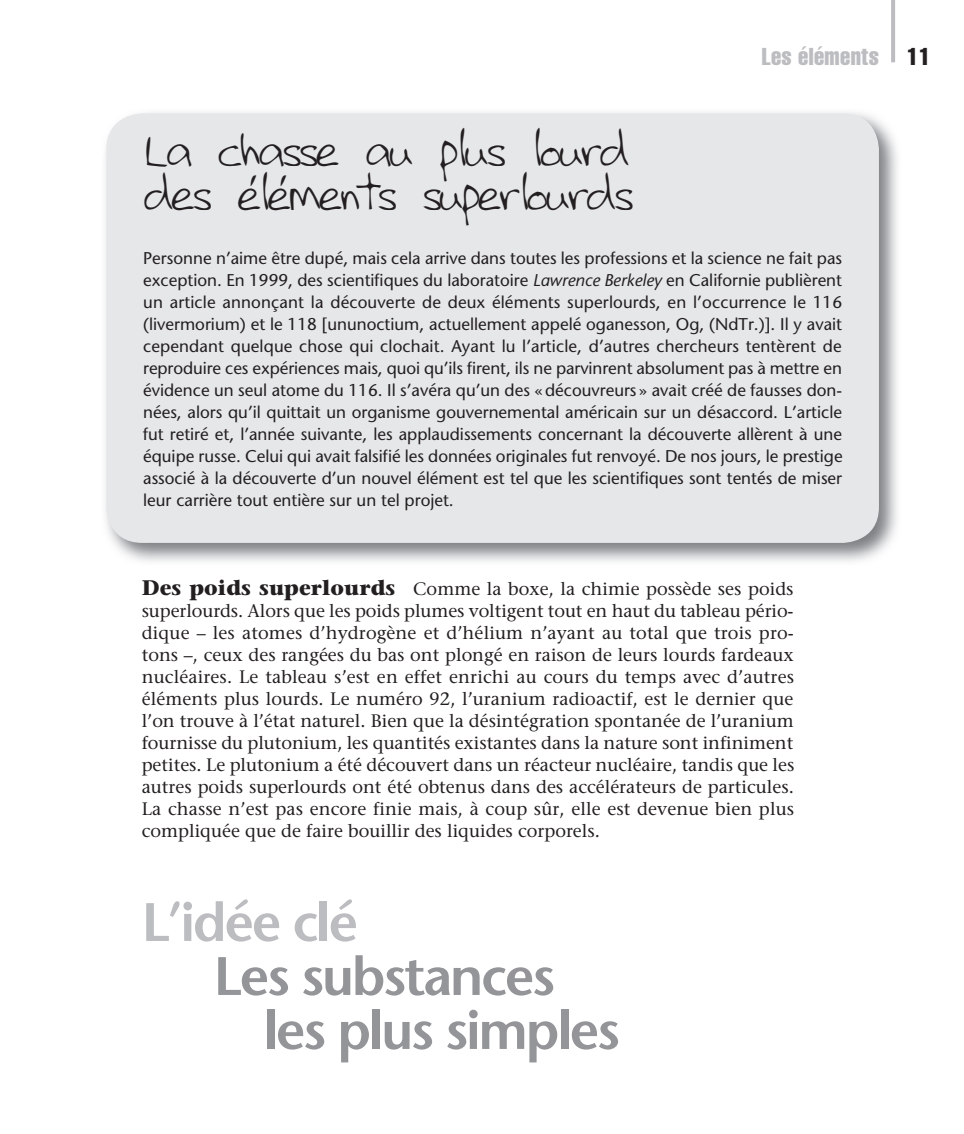
<style>
.page{position:relative;width:964px;height:1134px;background:#fff}
.page>*{position:absolute;margin:0;border:0;box-sizing:border-box;transform-origin:0 0}
.t1{font:600 54px/54px "Stone Sans Std";letter-spacing:-.04em;color:#939598}
.t2{font:600 54px "Stone Sans Std";letter-spacing:-.04em;color:#bcbdc0}
.t3{font:48px/44px "Gemmas Hand";letter-spacing:-.05em;color:#231f20}
.t4{font:extra-condensed 24px "Helvetica";letter-spacing:.015em;color:#bcbdc0}
.t5{font:500 18px/22px "Stone Serif Std";color:#231f20;text-align:justify}
.t6{font:500 17px/22px "Stone Sans Std";color:#231f20;text-align:justify}
.s1{color:#231f20}
.s2{font-style:italic}
.s3{font-weight:700;font-size:21px}
</style>
<div class="page">
<hr style="left:891px;top:0;width:4px;height:62px;background:#bcbdc0">
<div style="left:106px;top:113px;width:773px;height:430px;background:#e6e7e9;border-radius:36px"></div>
<h3 class="t4" style="left:762px;top:41px;width:170px">Les éléments <span class="s1">11</span></h3>
<h2 class="t3" style="left:143px;top:129px;width:491px">La chasse au plus lourd des éléments superlourds</h2>
<p class="t6" style="left:143px;top:247px;width:701px">Personne n’aime être dupé, mais cela arrive dans toutes les professions et la science ne fait pas exception. En 1999, des scientifiques du laboratoire <span class="s2">Lawrence Berkeley</span> en Californie publièrent un article annonçant la découverte de deux éléments superlourds, en l’occurrence le 116 (livermorium) et le 118 [ununoctium, actuellement appelé oganesson, Og, (NdTr.)]. Il y avait cependant quelque chose qui clochait. Ayant lu l’article, d’autres chercheurs tentèrent de reproduire ces expériences mais, quoi qu’ils firent, ils ne parvinrent absolument pas à mettre en évidence un seul atome du 116. Il s’avéra qu’un des « découvreurs » avait créé de fausses don&shy;nées, alors qu’il quittait un organisme gouvernemental américain sur un désaccord. L’article fut retiré et, l’année suivante, les applaudissements concernant la découverte allèrent à une équipe russe. Celui qui avait falsifié les données originales fut renvoyé. De nos jours, le prestige associé à la découverte d’un nouvel élément est tel que les scientifiques sont tentés de miser leur carrière tout entière sur un tel projet.</p>
<p class="t5" style="left:142px;top:578px;width:654px"><span class="s3">Des poids superlourds</span> Comme la boxe, la chimie possède ses poids superlourds. Alors que les poids plumes voltigent tout en haut du tableau pério&shy;dique – les atomes d’hydrogène et d’hélium n’ayant au total que trois pro&shy;tons –, ceux des rangées du bas ont plongé en raison de leurs lourds fardeaux nucléaires. Le tableau s’est en effet enrichi au cours du temps avec d’autres éléments plus lourds. Le numéro 92, l’uranium radioactif, est le dernier que l’on trouve à l’état naturel. Bien que la désintégration spontanée de l’uranium fournisse du plutonium, les quantités existantes dans la nature sont infiniment petites. Le plutonium a été découvert dans un réacteur nucléaire, tandis que les autres poids superlourds ont été obtenus dans des accélérateurs de particules.<br>La chasse n’est pas encore finie mais, à coup sûr, elle est devenue bien plus compliquée que de faire bouillir des liquides corporels.</p>
<h1 class="t2" style="left:142px;top:890px;width:218px">L’idée clé</h1>
<h1 class="t1" style="left:263px;top:949px;width:358px;text-indent:-50px">Les substances les plus simples</h1>
</div>
